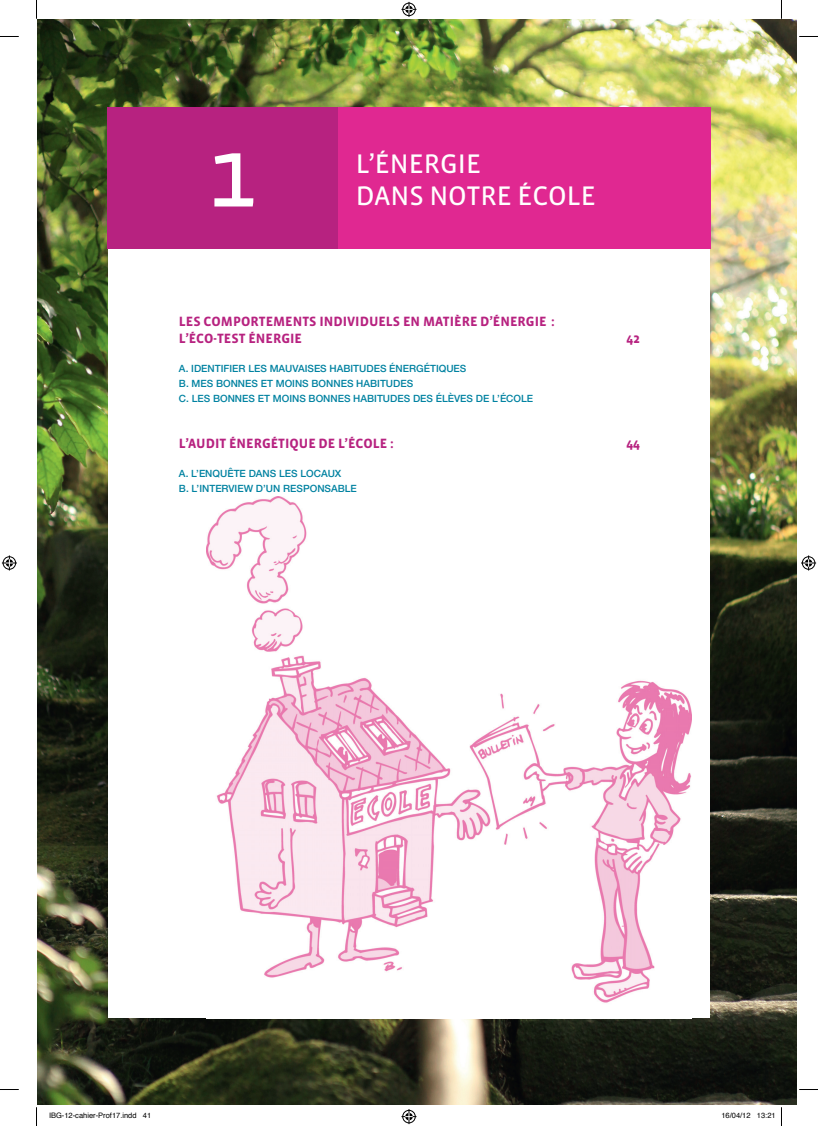
<style>
.page{position:relative;width:818px;height:1126px;background:#fff}
.page>*{position:absolute;margin:0;border:0;box-sizing:border-box;transform-origin:0 0}
.t1{font:97.5px "Vista Sans Reg";color:#fff}
.t2{font:27.5px "Vista Sans Reg";color:#fff}
.t3{font:700 13.75px/17.5px "Vista Sans";color:#b72280}
.t4{font:500 10px/15px "Helvetica Neue";color:#0082a1}
.t5{font:7.5px "Helvetica";color:#000}
</style>
<div class="page">
<img style="left:37px;top:20px;width:759px;height:1084px">
<div style="left:109px;top:250px;width:600px;height:767px;background:#fff"></div>
<div style="left:338px;top:107px;width:372px;height:142px;background:#e02891"></div>
<div style="left:107px;top:107px;width:231px;height:142px;background:#b72280"></div>
<img style="left:207px;top:496px;width:483px;height:522px">
<svg style="left:0;top:36px;width:19px;height:1px"></svg>
<svg style="left:799px;top:36px;width:18px;height:1px"></svg>
<svg style="left:0;top:1089px;width:19px;height:1px"></svg>
<svg style="left:799px;top:1089px;width:18px;height:1px"></svg>
<svg style="left:36px;top:0;width:1px;height:19px"></svg>
<svg style="left:36px;top:1107px;width:1px;height:18px"></svg>
<svg style="left:401px;top:2px;width:15px;height:15px"></svg>
<svg style="left:401px;top:1109px;width:15px;height:14px"></svg>
<svg style="left:2px;top:555px;width:15px;height:15px"></svg>
<svg style="left:801px;top:555px;width:14px;height:15px"></svg>
<h1 class="t1" style="left:207px;top:134px;width:50px">1</h1>
<h2 class="t2" style="left:355px;top:152px;width:127px">L’ÉNERGIE</h2>
<h2 class="t2" style="left:355px;top:185px;width:241px">DANS NOTRE ÉCOLE</h2>
<h3 class="t3" style="left:179px;top:313px;width:377px">LES COMPORTEMENTS INDIVIDUELS EN MATIÈRE D’ÉNERGIE :<br>L’ÉCO-TEST ÉNERGIE</h3>
<h3 class="t3" style="left:626px;top:331px;width:15px">42</h3>
<p class="t4" style="left:179px;top:362px;width:355px">A. IDENTIFIER LES MAUVAISES HABITUDES ÉNERGÉTIQUES<br>B. MES BONNES ET MOINS BONNES HABITUDES<br>C. LES BONNES ET MOINS BONNES HABITUDES DES ÉLÈVES DE L’ÉCOLE</p>
<h3 class="t3" style="left:179px;top:436px;width:216px">L’AUDIT ÉNERGÉTIQUE DE L’ÉCOLE :</h3>
<h3 class="t3" style="left:626px;top:436px;width:15px">44</h3>
<p class="t4" style="left:179px;top:467px;width:179px">A. L’ENQUÊTE DANS LES LOCAUX<br>B. L’INTERVIEW D’UN RESPONSABLE</p>
<p class="t5" style="left:49px;top:1112px;width:104px">IBG-12-cahier-Prof17.indd 41</p>
<p class="t5" style="left:721px;top:1112px;width:56px">16/04/12 13:21</p>
</div>
